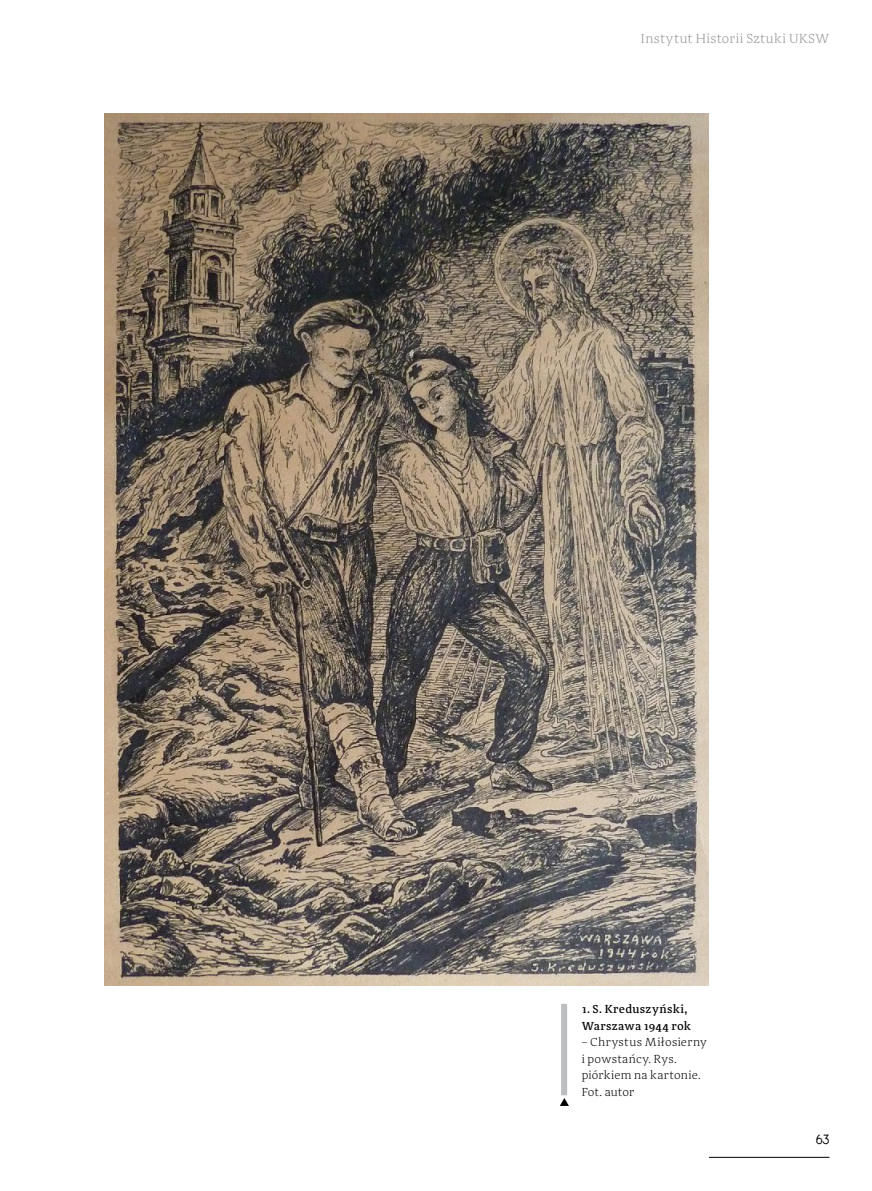
<style>
.page{position:relative;width:872px;height:1191px;background:#fff}
.page>*{position:absolute;margin:0;border:0;box-sizing:border-box;transform-origin:0 0}
.t1{font:300 13.5px "Adagio Serif";letter-spacing:.03em;color:#939598}
.t2{font:300 12px/16.5px "Adagio Serif";letter-spacing:.02em;color:#000}
.t3{font:500 12px/16.5px "Adagio Serif";letter-spacing:.02em;color:#000}
.t4{font:100 12px "Nordica";color:#000}
</style>
<div class="page">
<hr style="left:709px;top:1157px;width:120px;height:1px;background:#000">
<img style="left:105px;top:113px;width:603px;height:872px">
<div style="left:561px;top:1003px;width:6px;height:92px;background:#bcbec0"></div>
<svg style="left:560px;top:1098px;width:9px;height:8px"></svg>
<p class="t1" style="left:641px;top:30px;width:190px">Instytut Historii Sztuki UKSW</p>
<p class="t3" style="left:581px;top:1001px;width:111px">1. S. Kreduszyński,<br>Warszawa 1944 rok</p>
<p class="t2" style="left:581px;top:1034px;width:127px">– Chrystus Miłosierny i powstańcy. Rys. piórkiem na kartonie.<br>Fot. autor</p>
<p class="t4" style="left:816px;top:1134px;width:15px">63</p>
</div>
